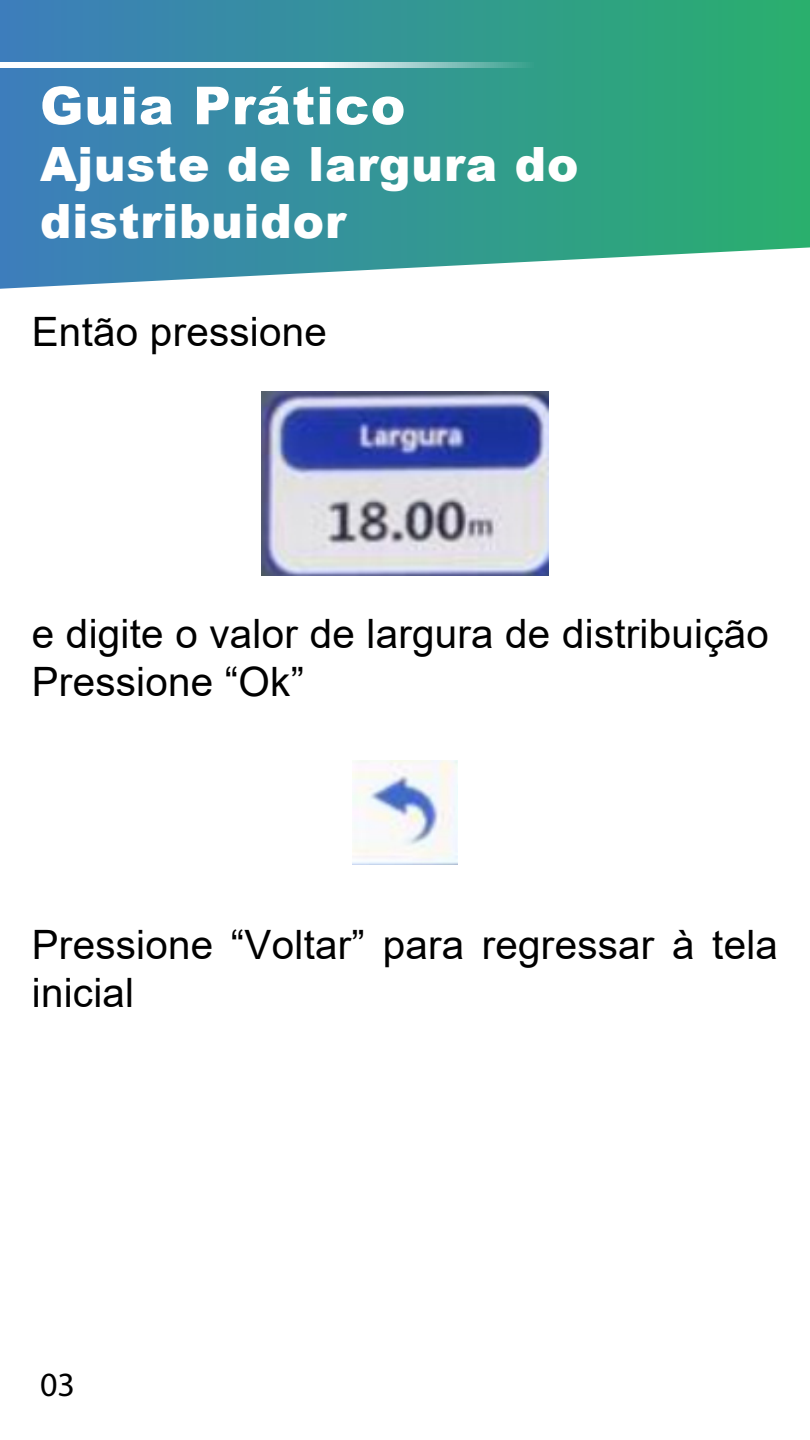
<style>
.page{position:relative;width:810px;height:1440px;background:#fff}
.page>*{position:absolute;margin:0;border:0;box-sizing:border-box;transform-origin:0 0}
.t1{font:900 52.43px "Arial";letter-spacing:.02em;color:#fff}
.t2{font:900 47.25px/56.7px "Arial";letter-spacing:.02em;color:#fff}
.t3{font:40.5px/48.6px "Arial";letter-spacing:.005em;color:#000}
.t4{font:34.05px "Myriad Pro";color:#000}
</style>
<div class="page">
<img style="left:352px;top:761px;width:106px;height:103px">
<img style="left:262px;top:391px;width:286px;height:184px">
<svg style="left:0;top:0;width:810px;height:289px;background:#429d9d"></svg>
<svg style="left:0;top:63px;width:534px;height:5px"></svg>
<p class="t1" style="left:40px;top:67px;width:367px">Guia Prático</p>
<p class="t2" style="left:40px;top:134px;width:540px">Ajuste de largura do distribuidor</p>
<p class="t3" style="left:32px;top:307px;width:297px">Então pressione</p>
<p class="t3" style="left:32px;top:609px;width:739px">e digite o valor de largura de distribuição<br>Pressione “Ok”</p>
<p class="t3" style="left:32px;top:920px;width:748px">Pressione “Voltar” para regressar à tela inicial</p>
<p class="t4" style="left:40px;top:1364px;width:36px">03</p>
</div>
